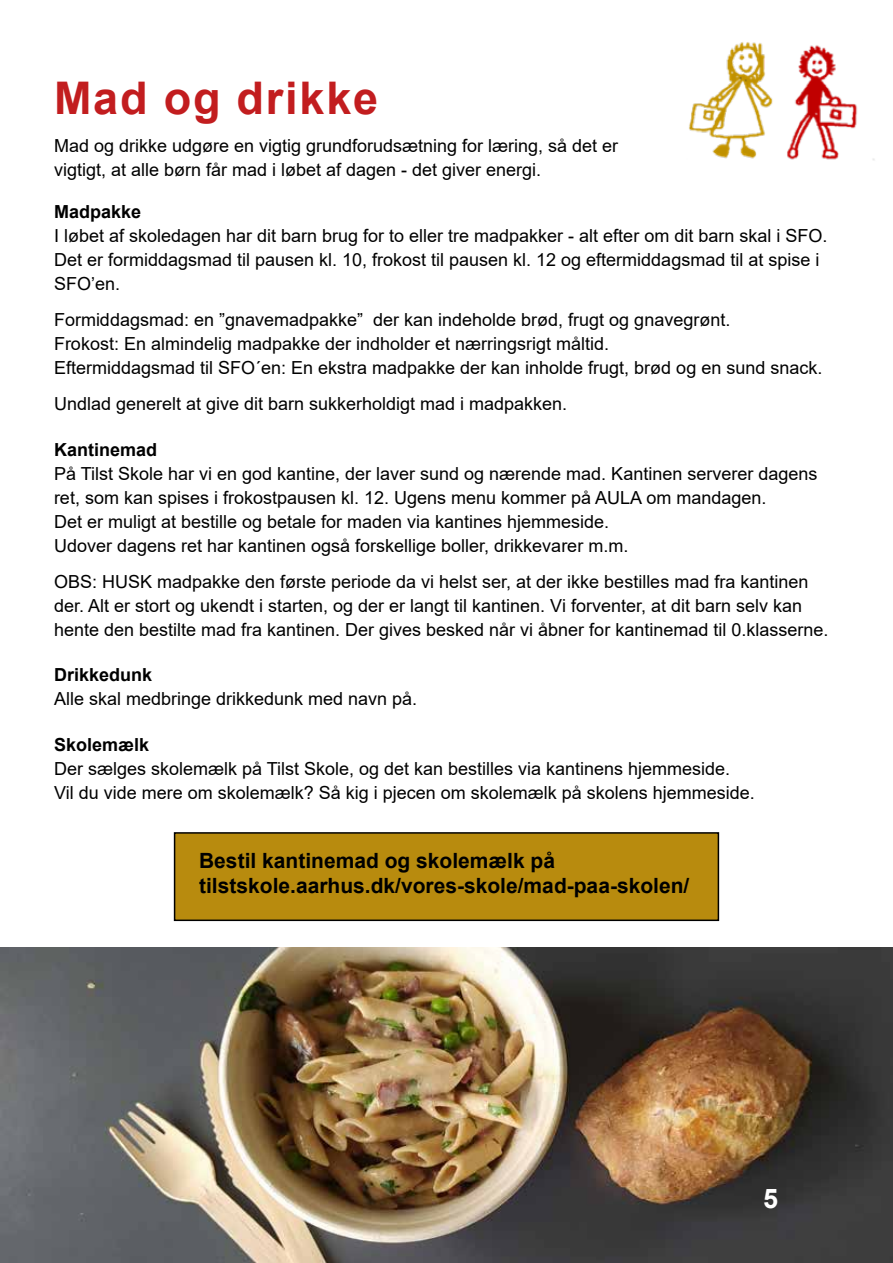
<style>
.page{position:relative;width:893px;height:1263px;background:#fff}
.page>*{position:absolute;margin:0;border:0;box-sizing:border-box;transform-origin:0 0}
.t1{font:700 45px "Arial";letter-spacing:.04em;color:#c21d1f}
.t2{font:700 27px "Arial";color:#fff}
.t3{font:700 21px/25.2px "Arial";color:#000}
.t4{font:18px/24px "Arial";color:#000}
.t5{font:700 18px "Arial";color:#000}
</style>
<div class="page">
<img style="left:689px;top:42px;width:186px;height:118px">
<img style="left:0;top:947px;width:893px;height:316px">
<div style="left:175px;top:833px;width:543px;height:87px;background:#b88b0e"></div>
<div style="left:174px;top:832px;width:545px;height:89px;border:2px solid #000"></div>
<h1 class="t1" style="left:54px;top:66px;width:326px">Mad og drikke</h1>
<p class="t4" style="left:54px;top:133px;width:566px">Mad og drikke udgøre en vigtig grundforudsætning for læring, så det er vigtigt, at alle børn får mad i løbet af dagen - det giver energi.</p>
<p class="t5" style="left:54px;top:199px;width:89px">Madpakke</p>
<p class="t4" style="left:54px;top:223px;width:775px">I løbet af skoledagen har dit barn brug for to eller tre madpakker - alt efter om dit barn skal i SFO.<br>Det er formiddagsmad til pausen kl. 10, frokost til pausen kl. 12 og eftermiddagsmad til at spise i<br>SFO’en.</p>
<p class="t4" style="left:54px;top:307px;width:770px">Formiddagsmad: en ”gnavemadpakke” der kan indeholde brød, frugt og gnavegrønt.<br>Frokost: En almindelig madpakke der indholder et nærringsrigt måltid.<br>Eftermiddagsmad til SFO´en: En ekstra madpakke der kan inholde frugt, brød og en sund snack.</p>
<p class="t4" style="left:54px;top:391px;width:515px">Undlad generelt at give dit barn sukkerholdigt mad i madpakken.</p>
<p class="t5" style="left:54px;top:436px;width:105px">Kantinemad</p>
<p class="t4" style="left:54px;top:461px;width:765px">På Tilst Skole har vi en god kantine, der laver sund og nærende mad. Kantinen serverer dagens ret, som kan spises i frokostpausen kl. 12. Ugens menu kommer på AULA om mandagen.<br>Det er muligt at bestille og betale for maden via kantines hjemmeside.<br>Udover dagens ret har kantinen også forskellige boller, drikkevarer m.m.</p>
<p class="t4" style="left:54px;top:569px;width:776px">OBS: HUSK madpakke den første periode da vi helst ser, at der ikke bestilles mad fra kantinen der. Alt er stort og ukendt i starten, og der er langt til kantinen. Vi forventer, at dit barn selv kan hente den bestilte mad fra kantinen. Der gives besked når vi åbner for kantinemad til 0.klasserne.</p>
<p class="t5" style="left:54px;top:662px;width:100px">Drikkedunk</p>
<p class="t4" style="left:54px;top:687px;width:365px">Alle skal medbringe drikkedunk med navn på.</p>
<p class="t5" style="left:54px;top:732px;width:97px">Skolemælk</p>
<p class="t4" style="left:54px;top:756px;width:702px">Der sælges skolemælk på Tilst Skole, og det kan bestilles via kantinens hjemmeside.<br>Vil du vide mere om skolemælk? Så kig i pjecen om skolemælk på skolens hjemmeside.</p>
<p class="t3" style="left:199px;top:848px;width:492px">Bestil kantinemad og skolemælk på tilstskole.aarhus.dk/vores-skole/mad-paa-skolen/</p>
<h2 class="t2" style="left:763px;top:1179px;width:17px">5</h2>
</div>
